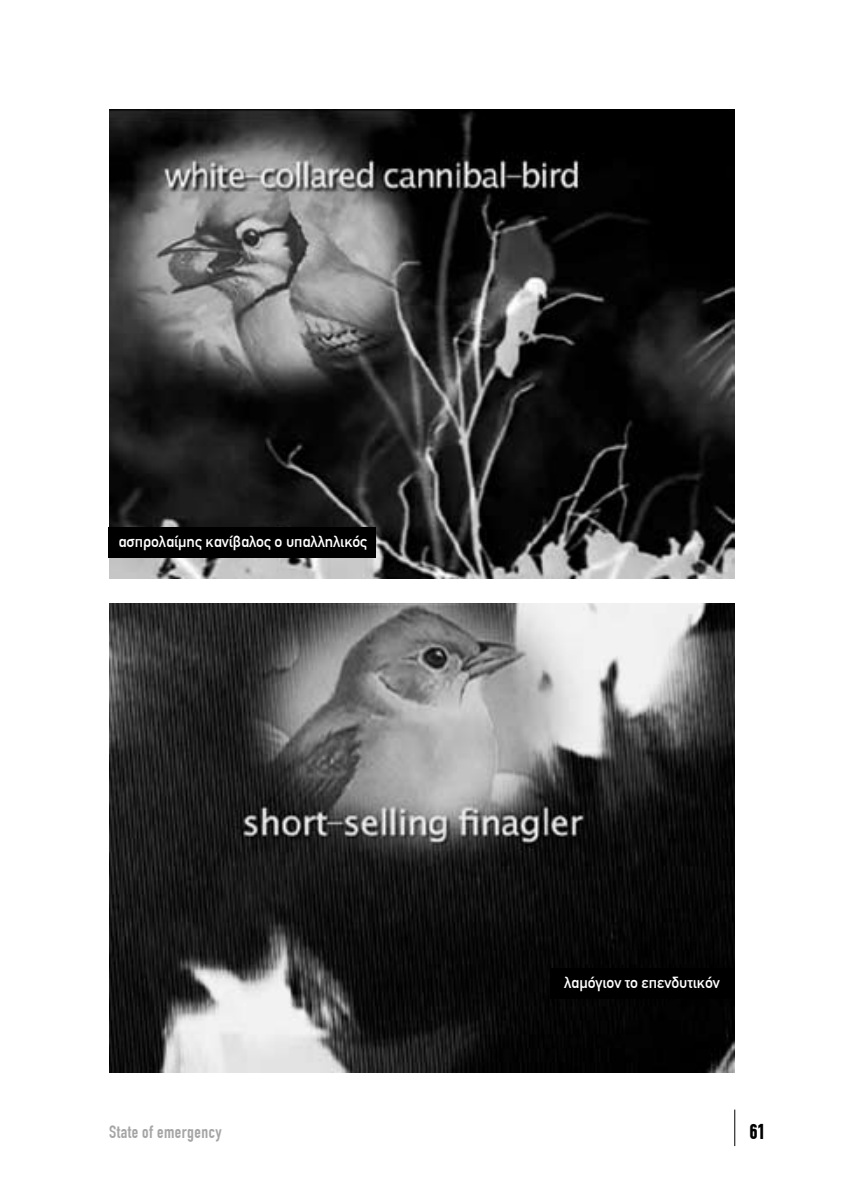
<style>
.page{position:relative;width:844px;height:1191px;background:#fff}
.page>*{position:absolute;margin:0;border:0;box-sizing:border-box;transform-origin:0 0}
.t1{font:700 condensed 21px "CF Din";color:#000}
.t2{font:condensed 17.5px "CF Din";letter-spacing:.025em;color:#a5a5a5}
.t3{font:15.75px "CF Din";letter-spacing:-.005em;color:#fff}
</style>
<div class="page">
<hr style="left:734px;top:1109px;width:1px;height:37px;background:#000">
<img style="left:109px;top:109px;width:625px;height:469px">
<img style="left:109px;top:603px;width:625px;height:469px">
<div style="left:108px;top:527px;width:268px;height:31px;background:#000"></div>
<div style="left:549px;top:967px;width:185px;height:31px;background:#000"></div>
<p class="t3" style="left:118px;top:533px;width:250px">ασπρολαίμης κανίβαλος ο υπαλληλικός</p>
<p class="t3" style="left:564px;top:974px;width:157px">λαμόγιον το επενδυτικόν</p>
<p class="t2" style="left:109px;top:1122px;width:114px">State of emergency</p>
<h1 class="t1" style="left:749px;top:1120px;width:17px">61</h1>
</div>
